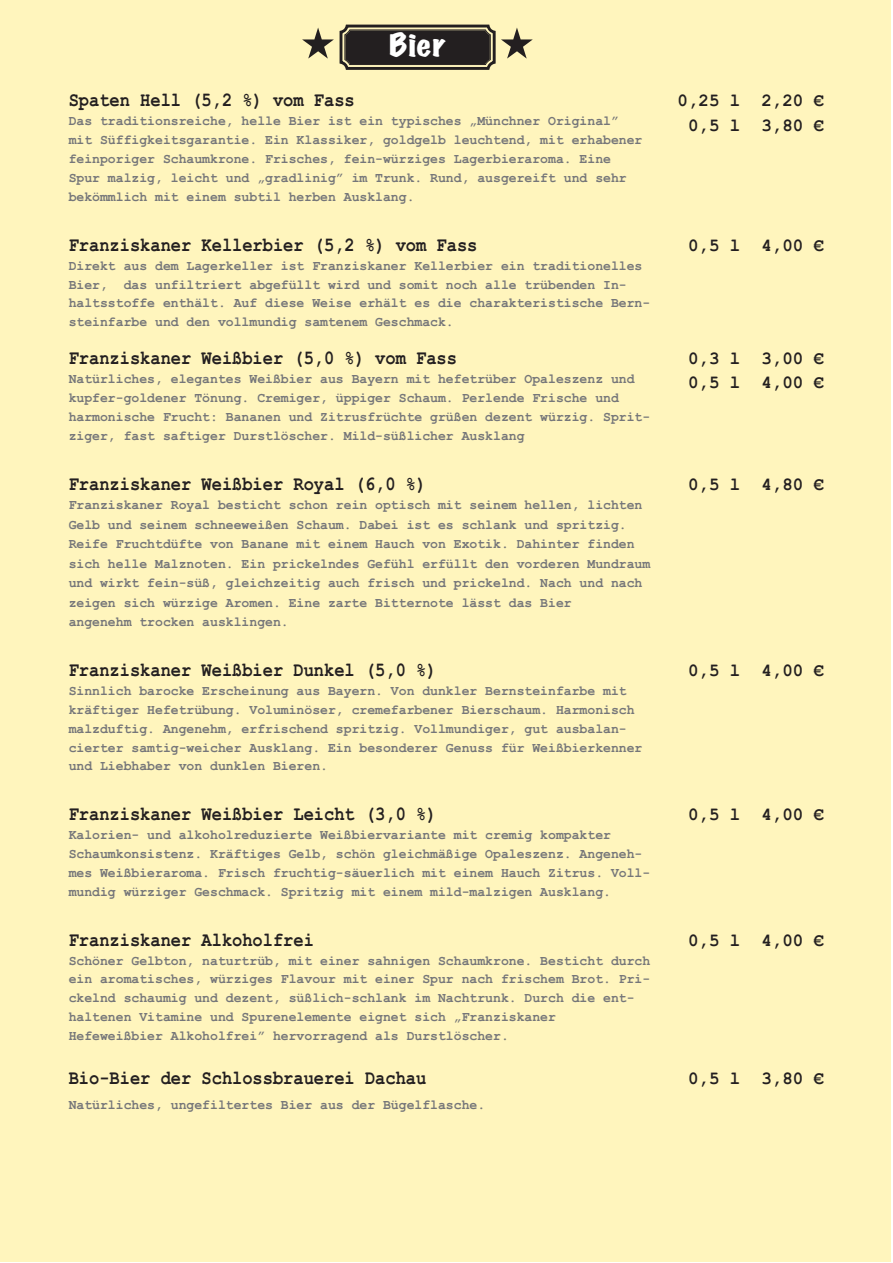
<style>
.page{position:relative;width:893px;height:1263px;background:#fff}
.page>*{position:absolute;margin:0;border:0;box-sizing:border-box;transform-origin:0 0}
.t1{font:expanded 28.5px "Marker Felt";color:#fff;scale:1.16 1}
.t2{font:700 19.5px "Courier New";color:#231f20;scale:.87 1}
.t3{font:700 18px "Courier New";color:#231f20}
.t4{font:700 13.5px/18.9px "Courier New";color:#757679}
</style>
<div class="page">
<div style="left:0;top:0;width:891px;height:1262px;background:#fff5bd"></div>
<svg style="left:339px;top:24px;width:157px;height:46px;background:#413c35"></svg>
<h1 class="t1" style="left:389px;top:23px;width:50px">Bier</h1>
<h2 class="t2" style="left:69px;top:88px;width:330px">Spaten Hell (5,2 %) vom Fass</h2>
<h3 class="t3" style="left:678px;top:90px;width:148px">0,25 l 2,20 €</h3>
<p class="t4" style="left:69px;top:111px;width:575px">Das traditionsreiche, helle Bier ist ein typisches „Münchner Original” mit Süffigkeitsgarantie. Ein Klassiker, goldgelb leuchtend, mit erhabener feinporiger Schaumkrone. Frisches, fein-würziges Lagerbieraroma. Eine Spur malzig, leicht und „gradlinig” im Trunk. Rund, ausgereift und sehr bekömmlich mit einem subtil herben Ausklang.</p>
<h2 class="t2" style="left:69px;top:233px;width:471px">Franziskaner Kellerbier (5,2 %) vom Fass</h2>
<h3 class="t3" style="left:688px;top:234px;width:138px">0,5 l 4,00 €</h3>
<p class="t4" style="left:69px;top:256px;width:583px">Direkt aus dem Lagerkeller ist Franziskaner Kellerbier ein traditionelles Bier, das unfiltriert abgefüllt wird und somit noch alle trübenden In&shy;haltsstoffe enthält. Auf diese Weise erhält es die charakteristische Bern&shy;steinfarbe und den vollmundig samtenem Geschmack.</p>
<h2 class="t2" style="left:69px;top:346px;width:448px">Franziskaner Weißbier (5,0 %) vom Fass</h2>
<h3 class="t3" style="left:688px;top:347px;width:138px">0,3 l 3,00 €</h3>
<p class="t4" style="left:69px;top:369px;width:583px">Natürliches, elegantes Weißbier aus Bayern mit hefetrüber Opaleszenz und kupfer-goldener Tönung. Cremiger, üppiger Schaum. Perlende Frische und harmonische Frucht: Bananen und Zitrusfrüchte grüßen dezent würzig. Sprit&shy;ziger, fast saftiger Durstlöscher. Mild-süßlicher Ausklang</p>
<h2 class="t2" style="left:69px;top:471px;width:413px">Franziskaner Weißbier Royal (6,0 %)</h2>
<h3 class="t3" style="left:688px;top:473px;width:138px">0,5 l 4,80 €</h3>
<p class="t4" style="left:69px;top:495px;width:583px;line-height:19.5px">Franziskaner Royal besticht schon rein optisch mit seinem hellen, lichten Gelb und seinem schneeweißen Schaum. Dabei ist es schlank und spritzig.<br>Reife Fruchtdüfte von Banane mit einem Hauch von Exotik. Dahinter finden sich helle Malznoten. Ein prickelndes Gefühl erfüllt den vorderen Mundraum und wirkt fein-süß, gleichzeitig auch frisch und prickelnd. Nach und nach zeigen sich würzige Aromen. Eine zarte Bitternote lässt das Bier<br>angenehm trocken ausklingen.</p>
<h2 class="t2" style="left:69px;top:658px;width:424px">Franziskaner Weißbier Dunkel (5,0 %)</h2>
<h3 class="t3" style="left:688px;top:659px;width:138px">0,5 l 4,00 €</h3>
<p class="t4" style="left:69px;top:681px;width:575px">Sinnlich barocke Erscheinung aus Bayern. Von dunkler Bernsteinfarbe mit kräftiger Hefetrübung. Voluminöser, cremefarbener Bierschaum. Harmonisch malzduftig. Angenehm, erfrischend spritzig. Vollmundiger, gut ausbalan&shy;cierter samtig-weicher Ausklang. Ein besonderer Genuss für Weißbierkenner und Liebhaber von dunklen Bieren.</p>
<h2 class="t2" style="left:69px;top:802px;width:424px">Franziskaner Weißbier Leicht (3,0 %)</h2>
<h3 class="t3" style="left:688px;top:803px;width:138px">0,5 l 4,00 €</h3>
<p class="t4" style="left:69px;top:825px;width:583px">Kalorien- und alkoholreduzierte Weißbiervariante mit cremig kompakter Schaumkonsistenz. Kräftiges Gelb, schön gleichmäßige Opaleszenz. Angeneh&shy;mes Weißbieraroma. Frisch fruchtig-säuerlich mit einem Hauch Zitrus. Voll&shy;mundig würziger Geschmack. Spritzig mit einem mild-malzigen Ausklang.</p>
<h2 class="t2" style="left:69px;top:927px;width:283px">Franziskaner Alkoholfrei</h2>
<h3 class="t3" style="left:688px;top:929px;width:138px">0,5 l 4,00 €</h3>
<p class="t4" style="left:69px;top:950px;width:583px">Schöner Gelbton, naturtrüb, mit einer sahnigen Schaumkrone. Besticht durch ein aromatisches, würziges Flavour mit einer Spur nach frischem Brot. Pri&shy;ckelnd schaumig und dezent, süßlich-schlank im Nachtrunk. Durch die ent&shy;haltenen Vitamine und Spurenelemente eignet sich „Franziskaner Hefeweißbier Alkoholfrei” hervorragend als Durstlöscher.</p>
<h2 class="t2" style="left:69px;top:1066px;width:413px">Bio-Bier der Schlossbrauerei Dachau</h2>
<h3 class="t3" style="left:688px;top:1067px;width:138px">0,5 l 3,80 €</h3>
<p class="t4" style="left:69px;top:1095px;width:418px">Natürliches, ungefiltertes Bier aus der Bügelflasche.</p>
<h3 class="t3" style="left:688px;top:114px;width:138px">0,5 l 3,80 €</h3>
<h3 class="t3" style="left:688px;top:371px;width:138px">0,5 l 4,00 €</h3>
</div>
